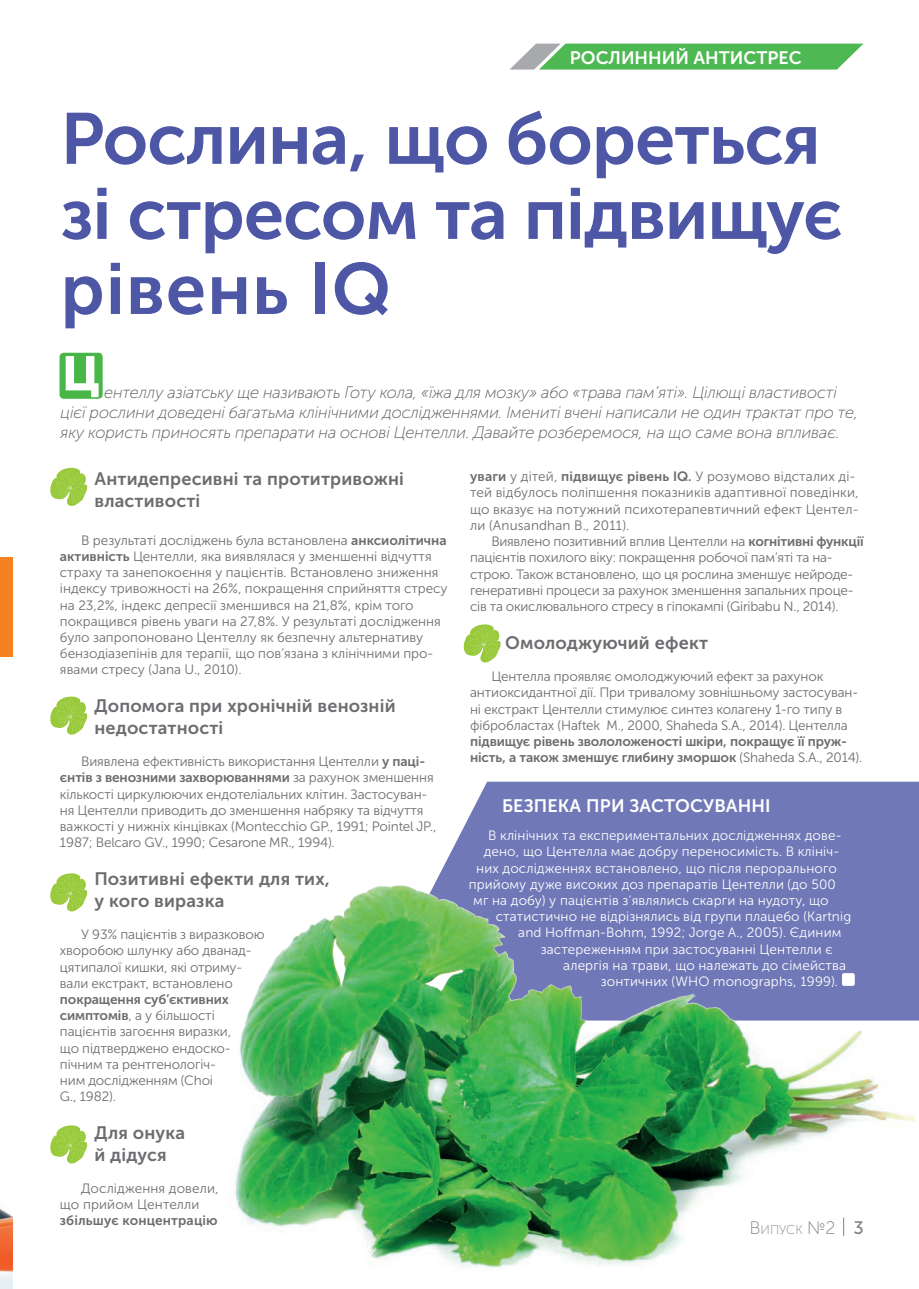
<style>
.page{position:relative;width:919px;height:1289px;background:#fff}
.page>*{position:absolute;margin:0;border:0;box-sizing:border-box;transform-origin:0 0}
.t1{font:72px/75px "Museo Sans Cyrl 700";letter-spacing:-.015em;color:#4d57a5}
.t2{font:18px/21.6px "Museo Sans Cyrl 700";letter-spacing:.01em;color:#6c6d70}
.t3{font:18px "Museo Sans Cyrl 700";color:#fff}
.t4{font:italic 16.5px/19.8px "Museo Sans Cyrl 100";letter-spacing:-.01em;color:#57585a}
.t5{font:13.5px/16.2px "Museo Sans Cyrl 300";letter-spacing:-.01em;color:#6c6d70}
.t6{font:13.5px "Museo Sans Cyrl 300";letter-spacing:.01em;color:#fff}
.t7{font:13.5px/16.2px "Museo Sans Cyrl 300";letter-spacing:.01em;color:#6c6d70}
.t8{font:13.5px/16.2px "Museo Sans Cyrl 700";letter-spacing:-.01em;color:#6c6d70}
.t9{font:13.5px "Museo Sans Cyrl 700";letter-spacing:.01em;color:#6c6d70}
.t10{font:12.6px "Museo Sans Cyrl 100";color:#808285}
.s1{font-family:"Museo Sans Cyrl 700"}
.s2{font-family:"Museo Sans Cyrl 300"}
.s3{font-size:18px}
.s4{font-family:"Museo Sans Cyrl 500";font-size:18px}
</style>
<div class="page">
<div style="left:469px;top:781px;width:449px;height:36px;background:#7078b7"></div>
<img style="left:235px;top:817px;width:683px;height:451px">
<svg style="left:843px;top:1217px;width:1px;height:18px"></svg>
<img style="left:0;top:1208px;width:13px;height:80px">
<svg style="left:509px;top:44px;width:354px;height:26px"></svg>
<div style="left:60px;top:353px;width:43px;height:46px;background:#49b748;border-radius:4px"></div>
<div style="left:841px;top:973px;width:13px;height:12px;background:#fff;border-radius:2px"></div>
<svg style="left:66px;top:356px;width:33px;height:41px"></svg>
<svg style="left:50px;top:468px;width:37px;height:38px"></svg>
<svg style="left:50px;top:696px;width:37px;height:38px"></svg>
<svg style="left:50px;top:873px;width:37px;height:38px"></svg>
<svg style="left:50px;top:1125px;width:37px;height:38px"></svg>
<svg style="left:463px;top:624px;width:37px;height:38px"></svg>
<div style="left:0;top:557px;width:13px;height:100px;background:#f58220"></div>
<h2 class="t3" style="left:570px;top:47px;width:233px">РОСЛИННИЙ АНТИСТРЕС</h2>
<h1 class="t1" style="left:61px;top:102px;width:783px">Рослина, що бореться зі стресом та підвищує рівень IQ</h1>
<p class="t4" style="left:61px;top:383px;width:799px;text-indent:44px">ентеллу азіатську ще називають Готу кола, «їжа для мозку» або «трава пам’яті». Цілющі властивості цієї рослини доведені багатьма клінічними дослідженнями. Імениті вчені написали не один трактат про те, яку користь приносять препарати на основі Центелли. Давайте розберемося, на що саме вона впливає.</p>
<h2 class="t2" style="left:94px;top:468px;width:311px">Антидепресивні та протитривожні властивості</h2>
<p class="t5" style="left:60px;top:532px;width:389px;text-indent:21px">В результаті досліджень була встановлена <span class="s1">анксиолітична активність</span> Центелли, яка виявлялася у зменшенні відчуття страху та занепокоєння у пацієнтів. Встановлено зниження індексу тривожності на 26%, покращення сприйняття стресу на 23,2%, індекс депресії зменшився на 21,8%, крім того покращився рівень уваги на 27,8%. У результаті дослідження було запропоновано Центеллу як безпечну альтернативу бензодіазепінів для терапії, що пов’язана з клінічними про&shy;явами стресу (Jana U., 2010).</p>
<h2 class="t2" style="left:94px;top:695px;width:302px">Допомога при хронічній венозній недостатності</h2>
<p class="t5" style="left:81px;top:753px;width:345px">Виявлена ефективність використання Центелли <span class="s1">у паці-</span></p>
<p class="t8" style="left:60px;top:769px;width:375px">єнтів з венозними захворюваннями <span class="s2">за рахунок зменшення</span></p>
<p class="t5" style="left:60px;top:786px;width:378px">кількості циркулюючих ендотеліальних клітин. Застосуван&shy;ня Центелли приводить до зменшення набряку та відчуття важкості у нижніх кінцівках (Montecchio GP., 1991; Pointel JP., 1987; Belcaro GV., 1990; Cesarone MR., 1994).</p>
<h2 class="t2" style="left:94px;top:868px;width:237px">Позитивні ефекти для тих, у кого виразка</h2>
<p class="t5" style="left:60px;top:926px;width:206px;text-indent:21px">У 93% пацієнтів з виразковою хворобою шлунку або дванад&shy;цятипалої кишки, які отриму&shy;вали екстракт, встановлено</p>
<p class="t8" style="left:60px;top:991px;width:170px">покращення суб’єктивних</p>
<p class="t5" style="left:60px;top:1007px;width:173px"><span class="s1">симптомів</span>, а у більшості пацієнтів загоєння виразки, що підтверджено ендоско&shy;пічним та рентгенологіч&shy;ним дослідженням (Choi<br>G., 1982).</p>
<h2 class="t2" style="left:94px;top:1121px;width:92px">Для онука й дідуся</h2>
<p class="t7" style="left:60px;top:1180px;width:160px;text-indent:21px">Дослідження довели, що прийом Центелли</p>
<p class="t9" style="left:60px;top:1213px;width:159px">збільшує концентрацію</p>
<p class="t7" style="left:470px;top:468px;width:390px"><span class="s1">уваги</span> у дітей, <span class="s1">підвищує рівень IQ.</span> У розумово відсталих ді&shy;тей відбулось поліпшення показників адаптивної поведінки, що вказує на потужний психотерапевтичний ефект Центел&shy;ли (Anusandhan B., 2011).</p>
<p class="t5" style="left:470px;top:533px;width:395px;text-indent:21px">Виявлено позитивний вплив Центелли на <span class="s1">когнітивні функції </span>пацієнтів похилого віку: покращення робочої пам’яті та на&shy;строю. Також встановлено, що ця рослина зменшує нейроде&shy;генеративні процеси за рахунок зменшення запальних проце&shy;сів та окислювального стресу в гіпокампі (Giribabu N., 2014).</p>
<h2 class="t2" style="left:505px;top:631px;width:204px">Омолоджуючий ефект</h2>
<p class="t5" style="left:470px;top:668px;width:389px;text-indent:21px">Центелла проявляє омолоджуючий ефект за рахунок антиоксидантної дії. При тривалому зовнішньому застосуван&shy;ні екстракт Центелли стимулює синтез колагену 1-го типу в фібробластах (Haftek M., 2000, Shaheda S.A., 2014). Центелла</p>
<p class="t8" style="left:470px;top:733px;width:393px">підвищує рівень звололоженості шкіри, покращує її пруж&shy;ність, а також зменшує глибину зморшок <span class="s2">(Shaheda S.A., 2014).</span></p>
<h2 class="t3" style="left:502px;top:795px;width:270px">БЕЗПЕКА ПРИ ЗАСТОСУВАННІ</h2>
<p class="t6" style="left:488px;top:828px;width:355px">В клінічних та експериментальних дослідженнях дове-</p>
<p class="t6" style="left:483px;top:844px;width:357px">дено, що Центелла має добру переносимість. В клініч-</p>
<p class="t6" style="left:476px;top:860px;width:362px">них дослідженнях встановлено, що після перорального</p>
<p class="t6" style="left:468px;top:876px;width:368px">прийому дуже високих доз препаратів Центелли (до 500</p>
<p class="t6" style="left:473px;top:893px;width:357px">мг на добу) у пацієнтів з’являлись скарги на нудоту, що</p>
<p class="t6" style="left:495px;top:909px;width:357px">статистично не відрізнялись від групи плацебо (Kartnig</p>
<p class="t6" style="left:518px;top:925px;width:325px">and Hoffman-Bohm, 1992; Jorge A., 2005). Єдиним</p>
<p class="t6" style="left:540px;top:941px;width:293px">застереженням при застосуванні Центелли є</p>
<p class="t6" style="left:563px;top:957px;width:284px">алергія на трави, що належать до сімейства</p>
<p class="t6" style="left:600px;top:974px;width:239px">зонтичних (WHO monographs, 1999).</p>
<p class="t10" style="left:749px;top:1222px;width:115px"><span class="s3">В</span>ипуск <span class="s3">№2</span> <span class="s4">3</span></p>
</div>
